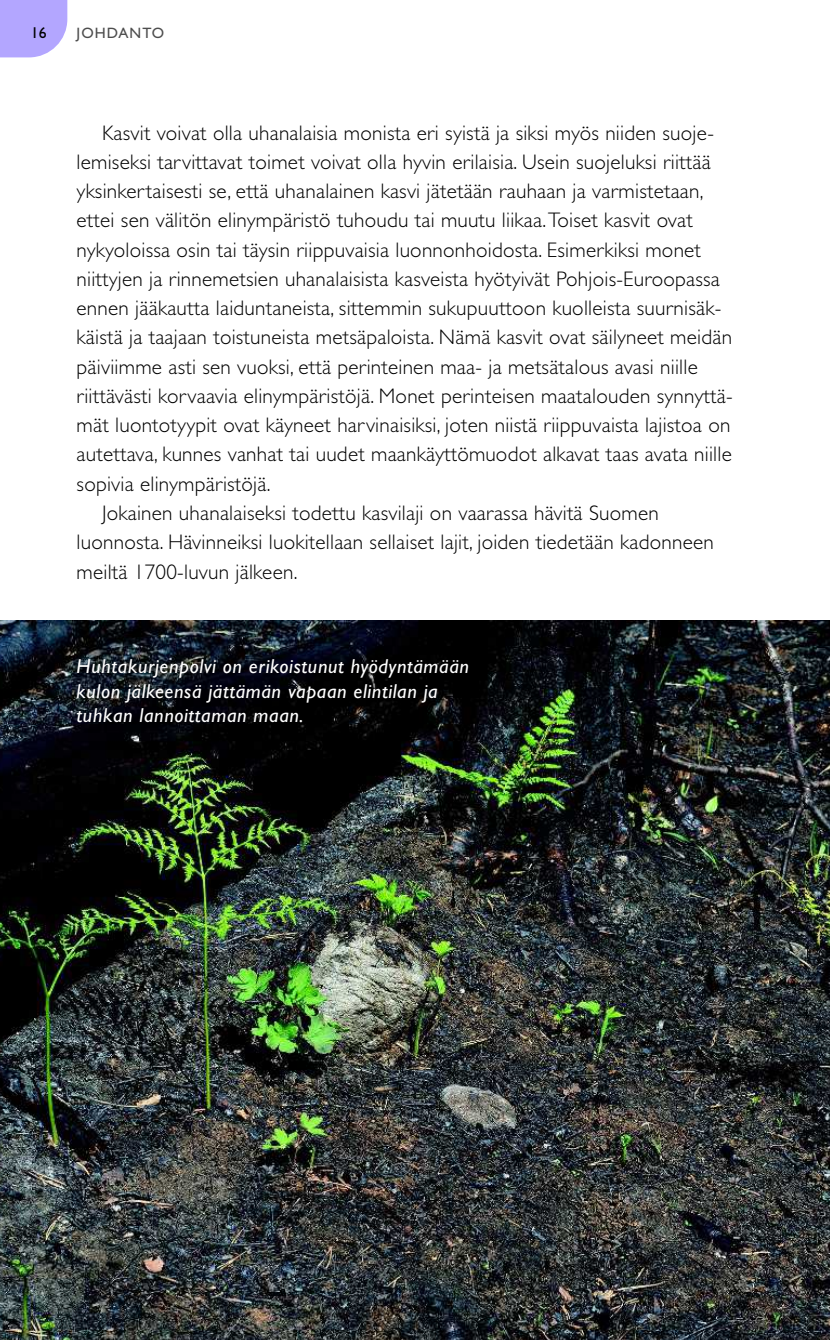
<style>
.page{position:relative;width:830px;height:1340px;background:#fff}
.page>*{position:absolute;margin:0;border:0;box-sizing:border-box;transform-origin:0 0}
.t1{font:300 21.15px "Gill Sans Std";letter-spacing:.01em;color:#000}
.t2{font:italic 20.25px/24.8px "Gill Sans Std";letter-spacing:.03em;color:#fff}
.t3{font:15.75px "Gill Sans Std";color:#000}
.t4{font:15.08px "Gill Sans Std";color:#4d4d4d}
</style>
<div class="page">
<img style="left:0;top:621px;width:829px;height:718px">
<div style="left:73px;top:655px;width:405px;height:77px;background:#000;opacity:.5"></div>
<svg style="left:0;top:0;width:67px;height:57px;background:#b8acff"></svg>
<p class="t3" style="left:31px;top:24px;width:17px">16</p>
<p class="t4" style="left:77px;top:24px;width:55px">JOH DANTO</p>
<p class="t1" style="left:102px;top:121px;width:613px">Kasvit voivat olla uhanalaisia monista eri syistä ja siksi myös niiden suoje-</p>
<p class="t1" style="left:77px;top:150px;width:635px">lemiseksi tarvittavat toimet voivat olla hyvin erilaisia. Usein suojeluksi riittää</p>
<p class="t1" style="left:77px;top:179px;width:628px">yksinkertaisesti se, että uhanalainen kasvi jätetään rauhaan ja varmistetaan,</p>
<p class="t1" style="left:77px;top:208px;width:617px">ettei sen välitön elinympäristö tuhoudu tai muutu liikaa. Toiset kasvit ovat</p>
<p class="t1" style="left:77px;top:238px;width:625px">nykyoloissa osin tai täysin riippuvaisia luonnonhoidosta. Esimerkiksi monet</p>
<p class="t1" style="left:77px;top:267px;width:644px">niittyjen ja rinnemetsien uhanalaisista kasveista hyötyivät Pohjois-Euroopassa</p>
<p class="t1" style="left:77px;top:296px;width:646px">ennen jääkautta laiduntaneista, sittemmin sukupuuttoon kuolleista suurnisäk-</p>
<p class="t1" style="left:77px;top:325px;width:656px">käistä ja taajaan toistuneista metsäpaloista. Nämä kasvit ovat säilyneet meidän</p>
<p class="t1" style="left:77px;top:355px;width:622px">päiviimme asti sen vuoksi, että perinteinen maa- ja metsätalous avasi niille</p>
<p class="t1" style="left:77px;top:384px;width:657px">riittävästi korvaavia elinympäristöjä. Monet perinteisen maatalouden synnyttä-</p>
<p class="t1" style="left:77px;top:413px;width:655px">mät luontotyypit ovat käyneet harvinaisiksi, joten niistä riippuvaista lajistoa on</p>
<p class="t1" style="left:77px;top:442px;width:656px">autettava, kunnes vanhat tai uudet maankäyttömuodot alkavat taas avata niille</p>
<p class="t1" style="left:77px;top:472px;width:193px">sopivia elinympäristöjä.</p>
<p class="t1" style="left:102px;top:501px;width:558px">Jokainen uhanalaiseksi todettu kasvilaji on vaarassa hävitä Suomen</p>
<p class="t1" style="left:77px;top:530px;width:638px">luonnosta. Hävinneiksi luokitellaan sellaiset lajit, joiden tiedetään kadonneen</p>
<p class="t1" style="left:77px;top:559px;width:220px">meiltä 1700-luvun jälkeen.</p>
<p class="t2" style="left:77px;top:654px;width:394px">Huhtakurjenpolvi on erikoistunut hyödyntämään kulon jälkeensä jättämän vapaan elintilan ja tuhkan lannoittaman maan.</p>
</div>
